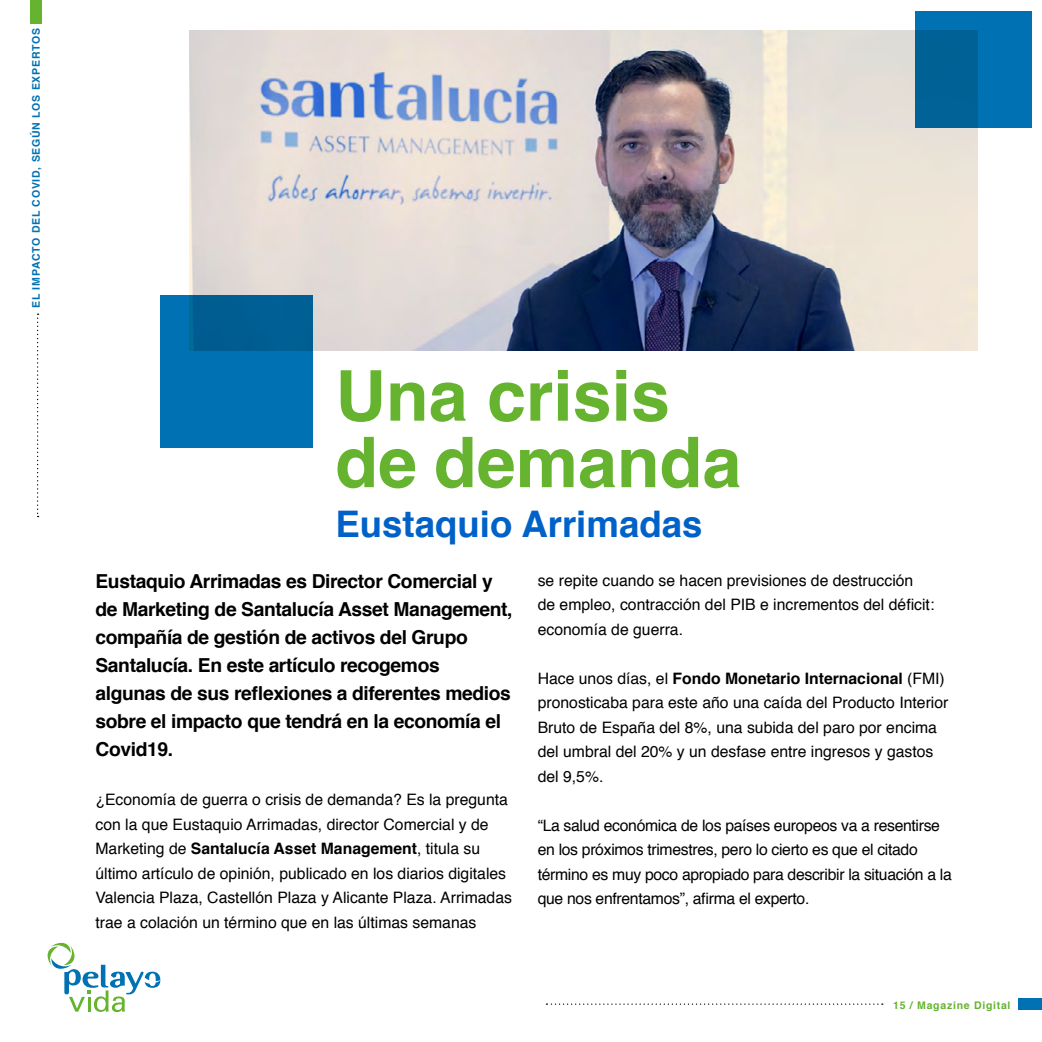
<style>
.page{position:relative;width:1042px;height:1042px;background:#fff}
.page>*{position:absolute;margin:0;border:0;box-sizing:border-box;transform-origin:0 0}
.t1{font:700 70px/66.5px "Helvetica";color:#65b32e}
.t2{font:700 36.57px "Helvetica";color:#0062c8}
.t3{font:700 19.25px/28px "Helvetica";letter-spacing:-.02em;color:#000}
.t4{font:15.75px/24.5px "Helvetica";color:#000}
.t5{font:15.75px/24.5px "Helvetica";letter-spacing:-.02em;color:#000}
.t6{font:700 10.5px "Helvetica";letter-spacing:.07em;color:#0071b2}
.t7{font:700 10.5px "Helvetica";letter-spacing:.07em;color:#65b32e}
.s1{font-weight:700}
</style>
<div class="page">
<svg style="left:37px;top:314px;width:2px;height:203px"></svg>
<svg style="left:546px;top:1003px;width:337px;height:2px"></svg>
<div style="left:31px;top:0;width:11px;height:23px;background:#65b32e"></div>
<div style="left:1019px;top:998px;width:23px;height:11px;background:#0071b2"></div>
<svg style="left:48px;top:943px;width:112px;height:69px"></svg>
<img style="left:190px;top:31px;width:787px;height:319px">
<svg style="left:160px;top:295px;width:153px;height:152px;background:#006ba8"></svg>
<svg style="left:914px;top:11px;width:117px;height:117px;background:#056ca6"></svg>
<p class="t6" style="left:28px;top:308px;width:281px;rotate:-90deg">EL IMPACTO DEL COVID, SEGÚN LOS EXPERTOS</p>
<h1 class="t1" style="left:335px;top:364px;width:407px">Una crisis de demanda</h1>
<h2 class="t2" style="left:335px;top:494px;width:369px">Eustaquio Arrimadas</h2>
<p class="t3" style="left:95px;top:568px;width:419px">Eustaquio Arrimadas es Director Comercial y de Marketing de Santalucía Asset Management, compañía de gestión de activos del Grupo Santalucía. En este artículo recogemos algunas de sus reflexiones a diferentes medios sobre el impacto que tendrá en la economía el Covid19.</p>
<p class="t4" style="left:95px;top:788px;width:418px">¿Economía de guerra o crisis de demanda? Es la pregunta con la que Eustaquio Arrimadas, director Comercial y de Marketing de <span class="s1">Santalucía Asset Management</span>, titula su último artículo de opinión, publicado en los diarios digitales Valencia Plaza, Castellón Plaza y Alicante Plaza. Arrimadas trae a colación un término que en las últimas semanas</p>
<p class="t4" style="left:538px;top:568px;width:398px">se repite cuando se hacen previsiones de destrucción de empleo, contracción del PIB e incrementos del déficit: economía de guerra.</p>
<p class="t4" style="left:538px;top:666px;width:412px">Hace unos días, el <span class="s1">Fondo Monetario Internacional</span> (FMI) pronosticaba para este año una caída del Producto Interior Bruto de España del 8%, una subida del paro por encima del umbral del 20% y un desfase entre ingresos y gastos del 9,5%.</p>
<p class="t5" style="left:538px;top:813px;width:416px">“La salud económica de los países europeos va a resentirse en los próximos trimestres, pero lo cierto es que el citado término es muy poco apropiado para describir la situación a la que nos enfrentamos”, afirma el experto.</p>
<p class="t7" style="left:893px;top:996px;width:119px">15 / Magazine Digital</p>
</div>
